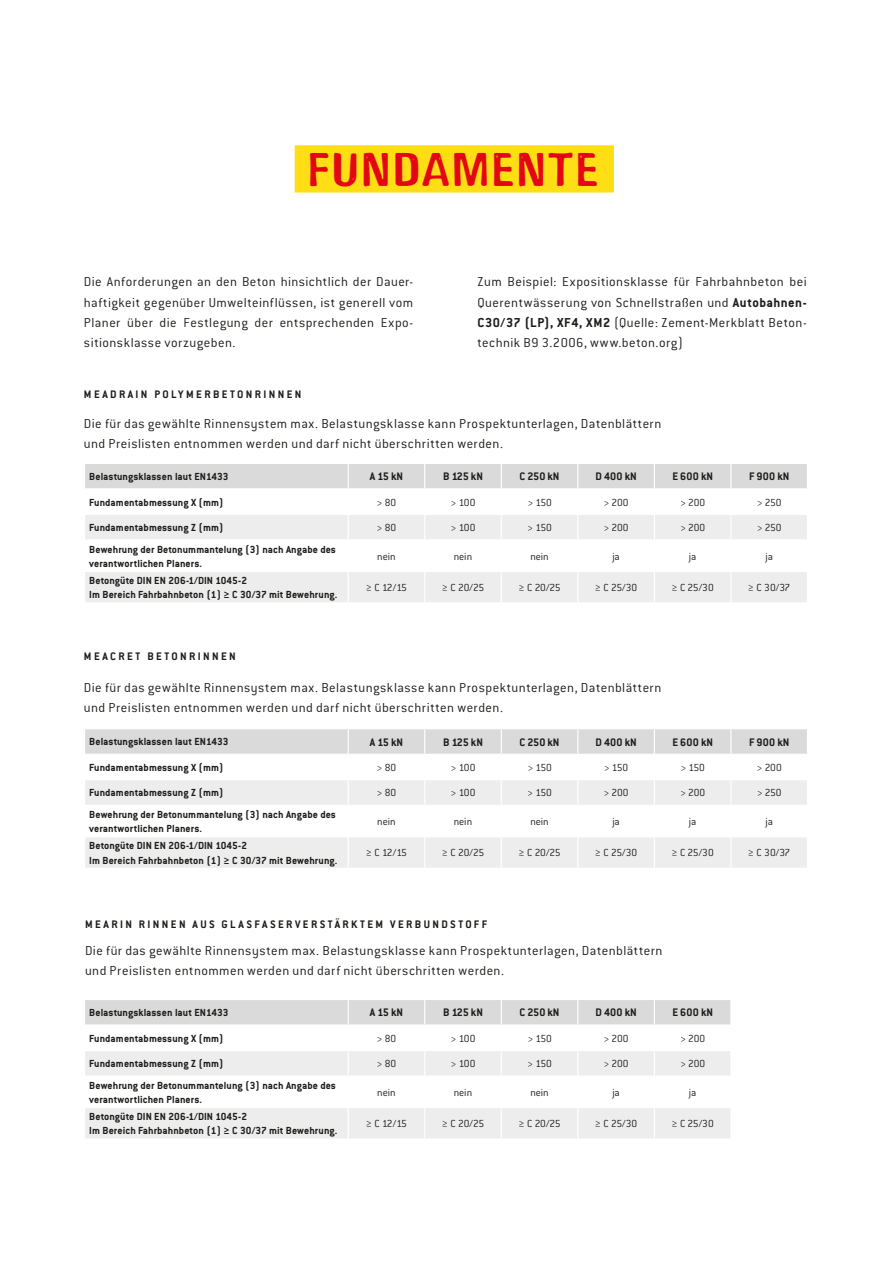
<style>
.page{position:relative;width:893px;height:1263px;background:#fff}
.page>*{position:absolute;margin:0;border:0;box-sizing:border-box;transform-origin:0 0}
.t1{font:700 49.5px "Gagamond";letter-spacing:.055em;color:#e30614}
.t2{font:300 14.25px/20.2px "Conduit ITC Pro";letter-spacing:.03em;color:#1d1d1b}
.t3{font:700 12px "Conduit ITC Pro";letter-spacing:.195em;color:#1d1d1b}
.t4{font:700 11.25px/14.2px "Conduit ITC Pro";letter-spacing:.01em;color:#1d1d1b}
.t5{font:300 11.25px "Conduit ITC Pro";letter-spacing:-.01em;color:#1d1d1b}
.s1{font-weight:700}
</style>
<div class="page">
<div style="left:295px;top:145px;width:319px;height:47px;background:#ffde15"></div>
<div style="left:85px;top:572px;width:722px;height:30px;background:#ededed"></div>
<svg style="left:85px;top:464px;width:722px;height:75px"></svg>
<hr style="left:348px;top:572px;width:1px;height:30px;background:#fff">
<hr style="left:424px;top:572px;width:1px;height:30px;background:#fff">
<hr style="left:501px;top:572px;width:1px;height:30px;background:#fff">
<hr style="left:577px;top:572px;width:1px;height:30px;background:#fff">
<hr style="left:654px;top:572px;width:1px;height:30px;background:#fff">
<hr style="left:730px;top:572px;width:1px;height:30px;background:#fff">
<div style="left:85px;top:837px;width:722px;height:31px;background:#ededed"></div>
<svg style="left:85px;top:729px;width:722px;height:76px"></svg>
<hr style="left:348px;top:837px;width:1px;height:31px;background:#fff">
<hr style="left:424px;top:837px;width:1px;height:31px;background:#fff">
<hr style="left:501px;top:837px;width:1px;height:31px;background:#fff">
<hr style="left:577px;top:837px;width:1px;height:31px;background:#fff">
<hr style="left:654px;top:837px;width:1px;height:31px;background:#fff">
<hr style="left:730px;top:837px;width:1px;height:31px;background:#fff">
<div style="left:85px;top:1108px;width:645px;height:30px;background:#ededed"></div>
<svg style="left:85px;top:1000px;width:646px;height:75px"></svg>
<hr style="left:348px;top:1108px;width:1px;height:30px;background:#fff">
<hr style="left:424px;top:1108px;width:1px;height:30px;background:#fff">
<hr style="left:501px;top:1108px;width:1px;height:30px;background:#fff">
<hr style="left:577px;top:1108px;width:1px;height:30px;background:#fff">
<hr style="left:654px;top:1108px;width:1px;height:30px;background:#fff">
<h1 class="t1" style="left:308px;top:143px;width:291px">FUNDAMENTE</h1>
<p class="t2" style="left:84px;top:272px;width:331px;text-align:justify">Die Anforderungen an den Beton hinsichtlich der Dauer&shy;haftigkeit gegenüber Umwelteinflüssen, ist generell vom Planer über die Festlegung der entsprechenden Expo&shy;sitionsklasse vorzugeben.</p>
<p class="t2" style="left:477px;top:272px;width:331px;text-align:justify">Zum Beispiel: Expositionsklasse für Fahrbahnbeton bei Querentwässerung von Schnellstraßen und <span class="s1">Autobahnen-C30/37 (LP), XF4, XM2</span> (Quelle: Zement-Merkblatt Beton&shy;technik B9 3.2006, www.beton.org)</p>
<p class="t3" style="left:84px;top:387px;width:219px">MEADRAIN POLYMERBETONRINNEN</p>
<p class="t2" style="left:84px;top:414px;width:579px">Die für das gewählte Rinnensystem max. Belastungsklasse kann Prospektunterlagen, Datenblättern und Preislisten entnommen werden und darf nicht überschritten werden.</p>
<p class="t4" style="left:89px;top:469px;width:141px">Belastungsklassen laut EN1433</p>
<p class="t3" style="left:370px;top:470px;width:35px">A 15 kN</p>
<p class="t3" style="left:443px;top:470px;width:41px">B 125 kN</p>
<p class="t3" style="left:520px;top:470px;width:42px">C 250 kN</p>
<p class="t3" style="left:595px;top:470px;width:43px">D 400 kN</p>
<p class="t3" style="left:672px;top:470px;width:42px">E 600 kN</p>
<p class="t3" style="left:749px;top:470px;width:42px">F 900 kN</p>
<p class="t4" style="left:89px;top:495px;width:136px">Fundamentabmessung X (mm)</p>
<p class="t5" style="left:377px;top:496px;width:21px">&gt; 80</p>
<p class="t5" style="left:451px;top:496px;width:26px">&gt; 100</p>
<p class="t5" style="left:527px;top:496px;width:26px">&gt; 150</p>
<p class="t5" style="left:603px;top:496px;width:27px">&gt; 200</p>
<p class="t5" style="left:680px;top:496px;width:27px">&gt; 200</p>
<p class="t5" style="left:757px;top:496px;width:26px">&gt; 250</p>
<p class="t4" style="left:89px;top:520px;width:136px">Fundamentabmessung Z (mm)</p>
<p class="t5" style="left:377px;top:521px;width:21px">&gt; 80</p>
<p class="t5" style="left:451px;top:521px;width:26px">&gt; 100</p>
<p class="t5" style="left:527px;top:521px;width:26px">&gt; 150</p>
<p class="t5" style="left:603px;top:521px;width:27px">&gt; 200</p>
<p class="t5" style="left:680px;top:521px;width:27px">&gt; 200</p>
<p class="t5" style="left:757px;top:521px;width:26px">&gt; 250</p>
<p class="t4" style="left:89px;top:542px;width:248px">Bewehrung der Betonummantelung (3) nach Angabe des verantwortlichen Planers.</p>
<p class="t5" style="left:377px;top:550px;width:20px">nein</p>
<p class="t5" style="left:454px;top:550px;width:20px">nein</p>
<p class="t5" style="left:530px;top:550px;width:20px">nein</p>
<p class="t5" style="left:612px;top:550px;width:9px">ja</p>
<p class="t5" style="left:689px;top:550px;width:9px">ja</p>
<p class="t5" style="left:765px;top:550px;width:9px">ja</p>
<p class="t4" style="left:89px;top:573px;width:250px">Betongüte DIN EN 206-1/DIN 1045-2<br>Im Bereich Fahrbahnbeton (1) ≥ C 30/37 mit Bewehrung.</p>
<p class="t5" style="left:366px;top:581px;width:43px">≥ C 12/15</p>
<p class="t5" style="left:442px;top:581px;width:44px">≥ C 20/25</p>
<p class="t5" style="left:518px;top:581px;width:44px">≥ C 20/25</p>
<p class="t5" style="left:595px;top:581px;width:44px">≥ C 25/30</p>
<p class="t5" style="left:671px;top:581px;width:44px">≥ C 25/30</p>
<p class="t5" style="left:748px;top:581px;width:44px">≥ C 30/37</p>
<p class="t3" style="left:84px;top:649px;width:153px">MEACRET BETONRINNEN</p>
<p class="t2" style="left:84px;top:677px;width:579px">Die für das gewählte Rinnensystem max. Belastungsklasse kann Prospektunterlagen, Datenblättern und Preislisten entnommen werden und darf nicht überschritten werden.</p>
<p class="t4" style="left:89px;top:735px;width:141px">Belastungsklassen laut EN1433</p>
<p class="t3" style="left:370px;top:735px;width:35px">A 15 kN</p>
<p class="t3" style="left:443px;top:735px;width:41px">B 125 kN</p>
<p class="t3" style="left:520px;top:735px;width:42px">C 250 kN</p>
<p class="t3" style="left:595px;top:735px;width:43px">D 400 kN</p>
<p class="t3" style="left:672px;top:735px;width:42px">E 600 kN</p>
<p class="t3" style="left:749px;top:735px;width:42px">F 900 kN</p>
<p class="t4" style="left:89px;top:760px;width:136px">Fundamentabmessung X (mm)</p>
<p class="t5" style="left:377px;top:761px;width:21px">&gt; 80</p>
<p class="t5" style="left:451px;top:761px;width:26px">&gt; 100</p>
<p class="t5" style="left:527px;top:761px;width:26px">&gt; 150</p>
<p class="t5" style="left:604px;top:761px;width:26px">&gt; 150</p>
<p class="t5" style="left:680px;top:761px;width:26px">&gt; 150</p>
<p class="t5" style="left:757px;top:761px;width:27px">&gt; 200</p>
<p class="t4" style="left:89px;top:786px;width:136px">Fundamentabmessung Z (mm)</p>
<p class="t5" style="left:377px;top:787px;width:21px">&gt; 80</p>
<p class="t5" style="left:451px;top:787px;width:26px">&gt; 100</p>
<p class="t5" style="left:527px;top:787px;width:26px">&gt; 150</p>
<p class="t5" style="left:603px;top:787px;width:27px">&gt; 200</p>
<p class="t5" style="left:680px;top:787px;width:27px">&gt; 200</p>
<p class="t5" style="left:757px;top:787px;width:26px">&gt; 250</p>
<p class="t4" style="left:89px;top:807px;width:248px">Bewehrung der Betonummantelung (3) nach Angabe des verantwortlichen Planers.</p>
<p class="t5" style="left:377px;top:815px;width:20px">nein</p>
<p class="t5" style="left:454px;top:815px;width:20px">nein</p>
<p class="t5" style="left:530px;top:815px;width:20px">nein</p>
<p class="t5" style="left:612px;top:815px;width:9px">ja</p>
<p class="t5" style="left:689px;top:815px;width:9px">ja</p>
<p class="t5" style="left:765px;top:815px;width:9px">ja</p>
<p class="t4" style="left:89px;top:839px;width:250px">Betongüte DIN EN 206-1/DIN 1045-2<br>Im Bereich Fahrbahnbeton (1) ≥ C 30/37 mit Bewehrung.</p>
<p class="t5" style="left:366px;top:847px;width:43px">≥ C 12/15</p>
<p class="t5" style="left:442px;top:847px;width:44px">≥ C 20/25</p>
<p class="t5" style="left:518px;top:847px;width:44px">≥ C 20/25</p>
<p class="t5" style="left:595px;top:847px;width:44px">≥ C 25/30</p>
<p class="t5" style="left:671px;top:847px;width:44px">≥ C 25/30</p>
<p class="t5" style="left:748px;top:847px;width:44px">≥ C 30/37</p>
<p class="t3" style="left:85px;top:918px;width:404px">MEARIN RINNEN AUS GLASFASERVERSTÄRKTEM VERBUNDSTOFF</p>
<p class="t2" style="left:85px;top:940px;width:579px">Die für das gewählte Rinnensystem max. Belastungsklasse kann Prospektunterlagen, Datenblättern und Preislisten entnommen werden und darf nicht überschritten werden.</p>
<p class="t4" style="left:89px;top:1005px;width:141px">Belastungsklassen laut EN1433</p>
<p class="t3" style="left:370px;top:1006px;width:35px">A 15 kN</p>
<p class="t3" style="left:443px;top:1006px;width:41px">B 125 kN</p>
<p class="t3" style="left:520px;top:1006px;width:42px">C 250 kN</p>
<p class="t3" style="left:595px;top:1006px;width:43px">D 400 kN</p>
<p class="t3" style="left:672px;top:1006px;width:42px">E 600 kN</p>
<p class="t4" style="left:89px;top:1031px;width:136px">Fundamentabmessung X (mm)</p>
<p class="t5" style="left:377px;top:1032px;width:21px">&gt; 80</p>
<p class="t5" style="left:451px;top:1032px;width:26px">&gt; 100</p>
<p class="t5" style="left:527px;top:1032px;width:26px">&gt; 150</p>
<p class="t5" style="left:603px;top:1032px;width:27px">&gt; 200</p>
<p class="t5" style="left:680px;top:1032px;width:27px">&gt; 200</p>
<p class="t4" style="left:89px;top:1056px;width:136px">Fundamentabmessung Z (mm)</p>
<p class="t5" style="left:377px;top:1057px;width:21px">&gt; 80</p>
<p class="t5" style="left:451px;top:1057px;width:26px">&gt; 100</p>
<p class="t5" style="left:527px;top:1057px;width:26px">&gt; 150</p>
<p class="t5" style="left:603px;top:1057px;width:27px">&gt; 200</p>
<p class="t5" style="left:680px;top:1057px;width:27px">&gt; 200</p>
<p class="t4" style="left:89px;top:1078px;width:248px">Bewehrung der Betonummantelung (3) nach Angabe des verantwortlichen Planers.</p>
<p class="t5" style="left:377px;top:1086px;width:20px">nein</p>
<p class="t5" style="left:454px;top:1086px;width:20px">nein</p>
<p class="t5" style="left:530px;top:1086px;width:20px">nein</p>
<p class="t5" style="left:612px;top:1086px;width:9px">ja</p>
<p class="t5" style="left:689px;top:1086px;width:9px">ja</p>
<p class="t4" style="left:89px;top:1109px;width:250px">Betongüte DIN EN 206-1/DIN 1045-2<br>Im Bereich Fahrbahnbeton (1) ≥ C 30/37 mit Bewehrung.</p>
<p class="t5" style="left:366px;top:1117px;width:43px">≥ C 12/15</p>
<p class="t5" style="left:442px;top:1117px;width:44px">≥ C 20/25</p>
<p class="t5" style="left:518px;top:1117px;width:44px">≥ C 20/25</p>
<p class="t5" style="left:595px;top:1117px;width:44px">≥ C 25/30</p>
<p class="t5" style="left:671px;top:1117px;width:44px">≥ C 25/30</p>
</div>
